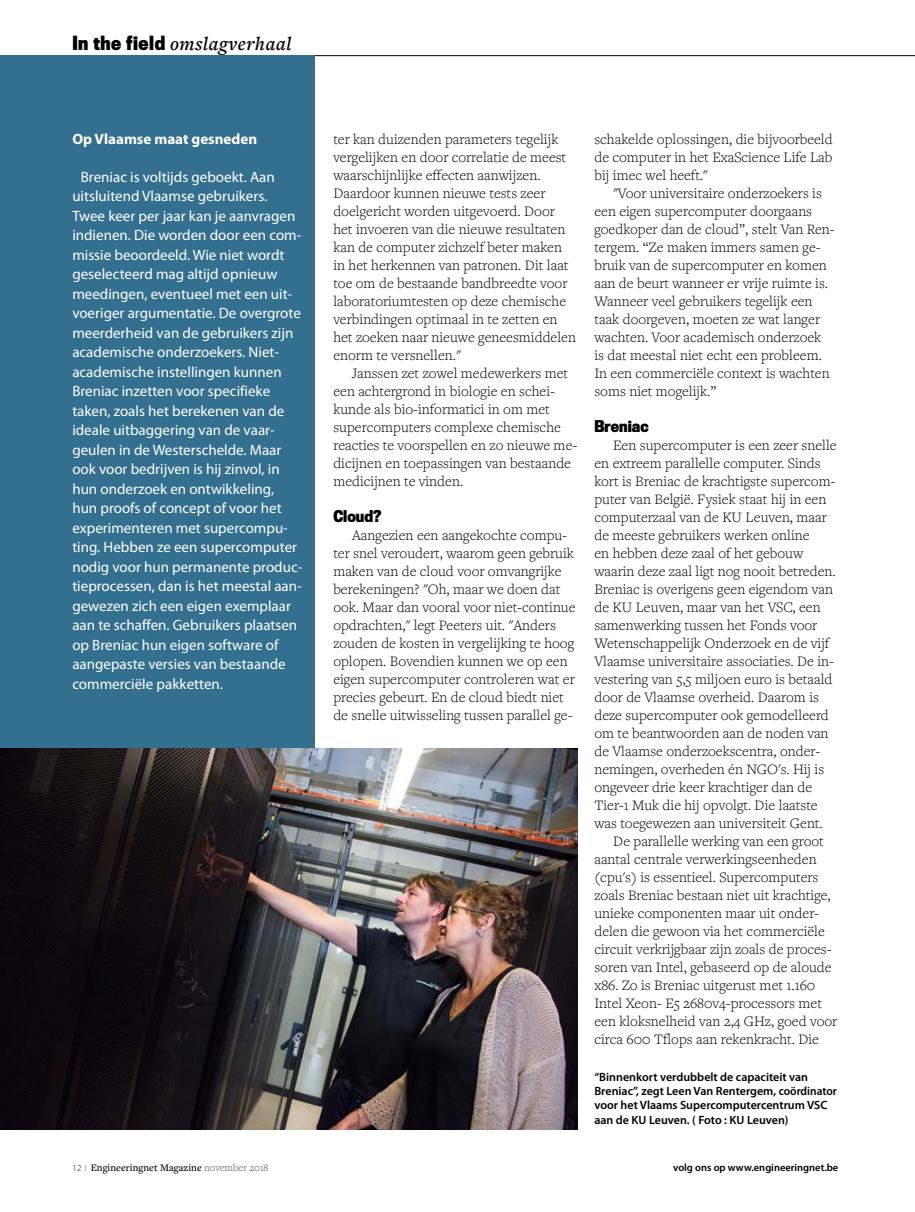
<style>
.page{position:relative;width:915px;height:1212px;background:#fff}
.page>*{position:absolute;margin:0;border:0;box-sizing:border-box;transform-origin:0 0}
.t1{font:italic 600 19.5px "Freight Text Pro";letter-spacing:.03em;color:#000}
.t2{font:300 15px/18px "Freight Text Pro";color:#000}
.t3{font:15px/19.5px "Myriad Pro";color:#fff}
.t4{font:700 15px "Myriad Pro";color:#fff}
.t5{font:700 15px "Titling Gothic FB Cond";color:#000}
.t6{font:600 12px/14.4px "Myriad Pro";color:#000}
.t7{font:500 10.5px "Freight Text Pro";color:#000}
.t8{font:600 10.5px "Myriad Pro";color:#000}
.s1{font-family:"Titling Gothic FB Cond";font-weight:700;font-style:normal;font-size:18px}
.s2{font-family:"Myriad Pro";font-weight:300;font-size:9px}
.s3{font-family:"Myriad Pro";font-weight:600;font-size:9px;color:#b1b2b3}
.s4{font-weight:300;color:#494948}
</style>
<div class="page">
<hr style="left:0;top:55px;width:914px;height:1px;background:#000">
<div style="left:0;top:55px;width:315px;height:693px;background:#336f8f"></div>
<img style="left:0;top:748px;width:577px;height:381px">
<h1 class="t1" style="left:72px;top:31px;width:221px"><span class="s1">In the field</span> omslagverhaal</h1>
<p class="t4" style="left:72px;top:131px;width:186px">Op Vlaamse maat gesneden</p>
<p class="t3" style="left:72px;top:167px;width:231px;text-indent:9px">Breniac is voltijds geboekt. Aan uitsluitend Vlaamse gebruikers.<br>Twee keer per jaar kan je aanvragen indienen. Die worden door een com&shy;missie beoordeeld. Wie niet wordt geselecteerd mag altijd opnieuw meedingen, eventueel met een uit&shy;voeriger argumentatie. De overgrote meerderheid van de gebruikers zijn academische onderzoekers. Niet&shy;academische instellingen kunnen Breniac inzetten voor specifieke taken, zoals het berekenen van de ideale uitbaggering van de vaar&shy;geulen in de Westerschelde. Maar ook voor bedrijven is hij zinvol, in hun onderzoek en ontwikkeling, hun proofs of concept of voor het experimenteren met supercompu&shy;ting. Hebben ze een supercomputer nodig voor hun permanente produc&shy;tieprocessen, dan is het meestal aan&shy;gewezen zich een eigen exemplaar aan te schaffen. Gebruikers plaatsen op Breniac hun eigen software of aangepaste versies van bestaande commerciële pakketten.</p>
<p class="t2" style="left:333px;top:130px;width:244px">ter kan duizenden parameters tegelijk vergelijken en door correlatie de meest waarschijnlijke effecten aanwijzen.<br>Daardoor kunnen nieuwe tests zeer doelgericht worden uitgevoerd. Door het invoeren van die nieuwe resultaten kan de computer zichzelf beter maken in het herkennen van patronen. Dit laat toe om de bestaande bandbreedte voor laboratoriumtesten op deze chemische verbindingen optimaal in te zetten en het zoeken naar nieuwe geneesmiddelen enorm te versnellen."</p>
<p class="t2" style="left:333px;top:364px;width:245px;text-indent:19px">Janssen zet zowel medewerkers met een achtergrond in biologie en schei&shy;kunde als bio-informatici in om met supercomputers complexe chemische reacties te voorspellen en zo nieuwe me&shy;dicijnen en toepassingen van bestaande medicijnen te vinden.</p>
<p class="t5" style="left:333px;top:507px;width:50px">Cloud?</p>
<p class="t2" style="left:333px;top:526px;width:243px;text-indent:19px">Aangezien een aangekochte compu&shy;ter snel veroudert, waarom geen gebruik maken van de cloud voor omvangrijke berekeningen? "Oh, maar we doen dat ook. Maar dan vooral voor niet-continue opdrachten," legt Peeters uit. "Anders zouden de kosten in vergelijking te hoog oplopen. Bovendien kunnen we op een eigen supercomputer controleren wat er precies gebeurt. En de cloud biedt niet de snelle uitwisseling tussen parallel ge-</p>
<p class="t2" style="left:594px;top:130px;width:240px;text-align:justify">schakelde oplossingen, die bijvoorbeeld de computer in het ExaScience Life Lab bij imec wel heeft."</p>
<p class="t2" style="left:594px;top:184px;width:242px;text-indent:19px">"Voor universitaire onderzoekers is een eigen supercomputer doorgaans goedkoper dan de cloud”, stelt Van Ren&shy;tergem. “Ze maken immers samen ge&shy;bruik van de supercomputer en komen aan de beurt wanneer er vrije ruimte is.<br>Wanneer veel gebruikers tegelijk een taak doorgeven, moeten ze wat langer wachten. Voor academisch onderzoek<br>is dat meestal niet echt een probleem.<br>In een commerciële context is wachten soms niet mogelijk.”</p>
<p class="t5" style="left:594px;top:417px;width:56px">Breniac</p>
<p class="t2" style="left:613px;top:436px;width:225px">Een supercomputer is een zeer snelle</p>
<p class="t2" style="left:594px;top:454px;width:228px">en extreem parallelle computer. Sinds</p>
<p class="t2" style="left:594px;top:472px;width:243px">kort is Breniac de krachtigste supercom-</p>
<p class="t2" style="left:594px;top:490px;width:233px">puter van België. Fysiek staat hij in een</p>
<p class="t2" style="left:594px;top:508px;width:234px">computerzaal van de KU Leuven, maar</p>
<p class="t2" style="left:594px;top:526px;width:216px">de meeste gebruikers werken online</p>
<p class="t2" style="left:594px;top:544px;width:210px">en hebben deze zaal of het gebouw</p>
<p class="t2" style="left:594px;top:562px;width:243px">waarin deze zaal ligt nog nooit betreden.</p>
<p class="t2" style="left:594px;top:580px;width:240px">Breniac is overigens geen eigendom van</p>
<p class="t2" style="left:594px;top:598px;width:228px">de KU Leuven, maar van het VSC, een</p>
<p class="t2" style="left:594px;top:616px;width:224px">samenwerking tussen het Fonds voor</p>
<p class="t2" style="left:594px;top:634px;width:236px">Wetenschappelijk Onderzoek en de vijf</p>
<p class="t2" style="left:594px;top:652px;width:241px">Vlaamse universitaire associaties. De in-</p>
<p class="t2" style="left:594px;top:670px;width:239px">vestering van 5,5 miljoen euro is betaald</p>
<p class="t2" style="left:594px;top:688px;width:226px">door de Vlaamse overheid. Daarom is</p>
<p class="t2" style="left:594px;top:706px;width:236px">deze supercomputer ook gemodelleerd</p>
<p class="t2" style="left:594px;top:724px;width:236px">om te beantwoorden aan de noden van</p>
<p class="t2" style="left:594px;top:742px;width:227px">de Vlaamse onderzoekscentra, onder-</p>
<p class="t2" style="left:594px;top:760px;width:231px">nemingen, overheden én NGO's. Hij is</p>
<p class="t2" style="left:594px;top:778px;width:219px">ongeveer drie keer krachtiger dan de</p>
<p class="t2" style="left:594px;top:796px;width:225px">Tier-1 Muk die hij opvolgt. Die laatste</p>
<p class="t2" style="left:594px;top:814px;width:229px">was toegewezen aan universiteit Gent.</p>
<p class="t2" style="left:613px;top:832px;width:212px">De parallelle werking van een groot</p>
<p class="t2" style="left:594px;top:850px;width:224px">aantal centrale verwerkingseenheden</p>
<p class="t2" style="left:594px;top:868px;width:225px">(cpu's) is essentieel. Supercomputers</p>
<p class="t2" style="left:594px;top:886px;width:238px">zoals Breniac bestaan niet uit krachtige,</p>
<p class="t2" style="left:594px;top:904px;width:226px">unieke componenten maar uit onder-</p>
<p class="t2" style="left:594px;top:922px;width:232px">delen die gewoon via het commerciële</p>
<p class="t2" style="left:594px;top:940px;width:239px">circuit verkrijgbaar zijn zoals de proces-</p>
<p class="t2" style="left:594px;top:958px;width:238px">soren van Intel, gebaseerd op de aloude</p>
<p class="t2" style="left:594px;top:976px;width:222px">x86. Zo is Breniac uitgerust met 1.160</p>
<p class="t2" style="left:594px;top:994px;width:229px">Intel Xeon- E5 2680v4-processors met</p>
<p class="t2" style="left:594px;top:1012px;width:244px">een kloksnelheid van 2,4 GHz, goed voor</p>
<p class="t2" style="left:594px;top:1030px;width:226px">circa 600 Tflops aan rekenkracht. Die</p>
<p class="t6" style="left:594px;top:1069px;width:244px">“Binnenkort verdubbelt de capaciteit van Breniac”, zegt Leen Van Rentergem, coördinator voor het Vlaams Supercomputercentrum VSC aan de KU Leuven. ( Foto : KU Leuven)</p>
<p class="t7" style="left:72px;top:1161px;width:197px"><span class="s2">12</span> <span class="s3">I</span> Engineeringnet Magazine <span class="s4">november 2018</span></p>
<p class="t8" style="left:673px;top:1161px;width:167px">volg ons op www.engineeringnet.be</p>
</div>
